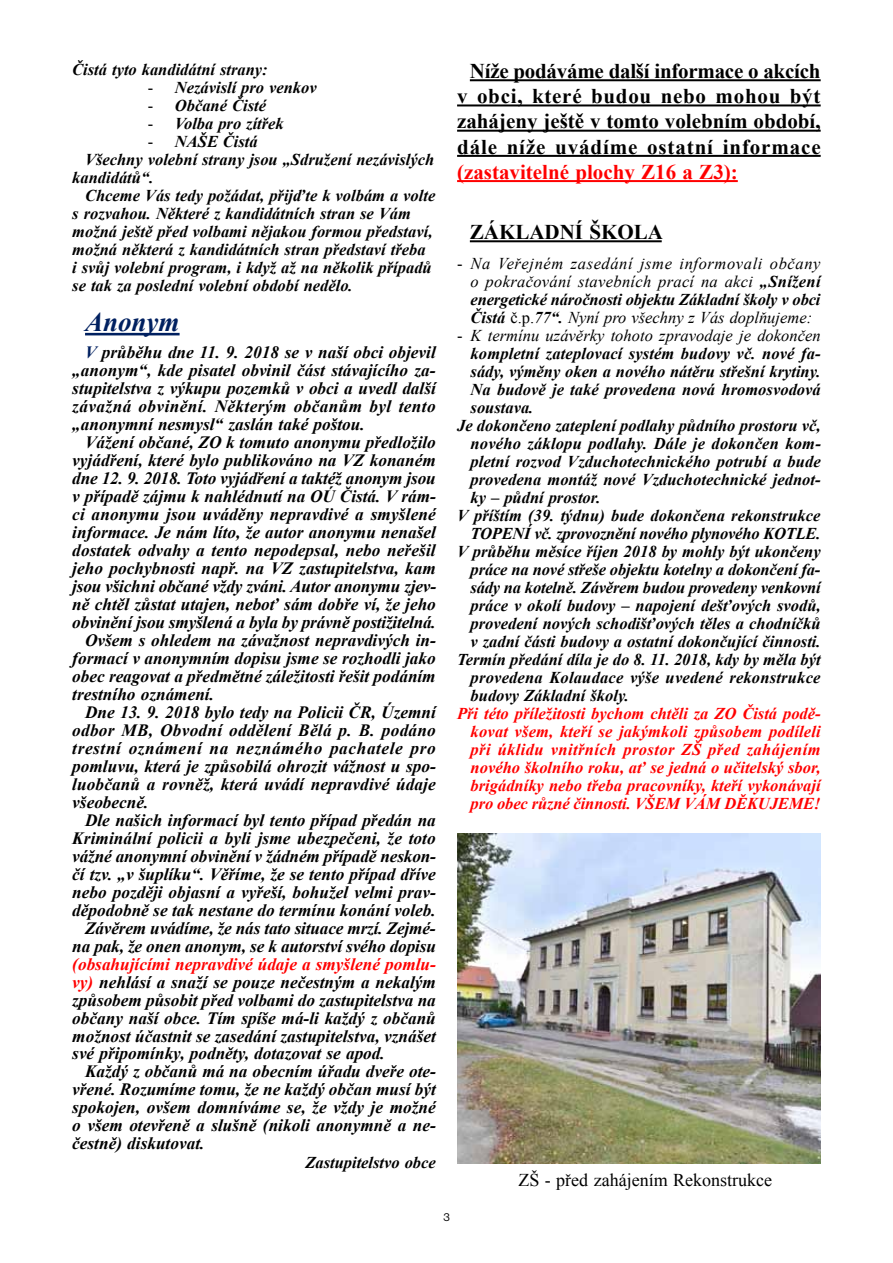
<style>
.page{position:relative;width:893px;height:1263px;background:#fff}
.page>*{position:absolute;margin:0;border:0;box-sizing:border-box;transform-origin:0 0}
.t1{font:italic 700 27px "Times New Roman";color:#002060}
.t2{font:700 21px/25.2px "Times New Roman";color:#000;text-align:center}
.t3{font:700 21px "Times New Roman";color:#f00}
.t4{font:18px "Times New Roman";color:#000}
.t5{font:italic 700 17.25px/18px "Times New Roman";color:#000;text-align:justify}
.t6{font:italic 700 17.25px "Times New Roman";letter-spacing:.035em;color:#000}
.t7{font:italic 700 16.5px "Times New Roman";color:#000}
.t8{font:italic 700 16.5px/18px "Times New Roman";letter-spacing:-.005em;color:#f00;text-align:justify}
.t9{font:italic 16.5px/18px "Times New Roman";color:#000;text-align:justify}
.t10{font:12px "Nimbus San DEE";color:#000}
.s1{font-weight:400;font-style:normal}
.s2{color:#002060}
.s3{color:#f00}
.s4{font-style:normal}
.s5{font-weight:700}
</style>
<div class="page">
<hr style="left:85px;top:333px;width:95px;height:2px;background:#002060">
<hr style="left:470px;top:79px;width:351px;height:2px;background:#000">
<hr style="left:457px;top:104px;width:364px;height:2px;background:#000">
<hr style="left:457px;top:130px;width:364px;height:2px;background:#000">
<hr style="left:457px;top:155px;width:364px;height:2px;background:#000">
<hr style="left:457px;top:180px;width:281px;height:2px;background:#f00">
<hr style="left:470px;top:240px;width:192px;height:2px;background:#000">
<img style="left:457px;top:833px;width:364px;height:330px">
<p class="t7" style="left:72px;top:58px;width:197px">Čistá tyto kandidátní strany:</p>
<p class="t7" style="left:148px;top:76px;width:170px"><span class="s1">-</span> Nezávislí pro venkov</p>
<p class="t7" style="left:148px;top:94px;width:120px"><span class="s1">-</span> Občané Čisté</p>
<p class="t7" style="left:148px;top:112px;width:137px"><span class="s1">-</span> Volba pro zítřek</p>
<p class="t7" style="left:148px;top:130px;width:111px"><span class="s1">-</span> NAŠE Čistá</p>
<p class="t7" style="left:85px;top:148px;width:351px">Všechny volební strany jsou „Sdružení nezávislých</p>
<p class="t7" style="left:72px;top:166px;width:83px">kandidátů“.</p>
<p class="t7" style="left:85px;top:184px;width:352px">Chceme Vás tedy požádat, přijďte k volbám a volte</p>
<p class="t7" style="left:72px;top:202px;width:340px">s rozvahou. Některé z kandidátních stran se Vám</p>
<p class="t7" style="left:72px;top:220px;width:362px">možná ještě před volbami nějakou formou představí,</p>
<p class="t7" style="left:72px;top:238px;width:355px">možná některá z kandidátních stran představí třeba</p>
<p class="t7" style="left:72px;top:256px;width:361px">i svůj volební program, i když až na několik případů</p>
<p class="t7" style="left:72px;top:274px;width:282px">se tak za poslední volební období nedělo.</p>
<h1 class="t1" style="left:85px;top:303px;width:96px">Anonym</h1>
<p class="t5" style="left:72px;top:342px;width:365px;text-indent:13px"><span class="s2">V</span> průběhu dne 11. 9. 2018 se v naší obci objevil „anonym“, kde pisatel obvinil část stávajícího za&shy;stupitelstva z výkupu pozemků v obci a uvedl další závažná obvinění. Některým občanům byl tento „anonymní nesmysl“ zaslán také poštou.</p>
<p class="t5" style="left:85px;top:432px;width:352px">Vážení občané, ZO k tomuto anonymu předložilo</p>
<p class="t5" style="left:72px;top:450px;width:365px">vyjádření, které bylo publikováno na VZ konaném</p>
<p class="t5" style="left:72px;top:468px;width:365px">dne 12. 9. 2018. Toto vyjádření a taktéž anonym jsou</p>
<p class="t5" style="left:72px;top:486px;width:365px">v případě zájmu k nahlédnutí na OÚ Čistá. V rám-</p>
<p class="t5" style="left:72px;top:504px;width:365px">ci anonymu jsou uváděny nepravdivé a smyšlené</p>
<p class="t5" style="left:72px;top:522px;width:365px">informace. Je nám líto, že autor anonymu nenašel</p>
<p class="t5" style="left:72px;top:540px;width:365px">dostatek odvahy a tento nepodepsal, nebo neřešil</p>
<p class="t5" style="left:72px;top:558px;width:365px">jeho pochybnosti např. na VZ zastupitelstva, kam</p>
<p class="t5" style="left:72px;top:576px;width:365px">jsou všichni občané vždy zváni. Autor anonymu zjev-</p>
<p class="t5" style="left:72px;top:594px;width:365px">ně chtěl zůstat utajen, neboť sám dobře ví, že jeho</p>
<p class="t5" style="left:72px;top:612px;width:365px">obvinění jsou smyšlená a byla by právně postižitelná.</p>
<p class="t5" style="left:85px;top:630px;width:352px">Ovšem s ohledem na závažnost nepravdivých in-</p>
<p class="t5" style="left:72px;top:648px;width:365px">formací v anonymním dopisu jsme se rozhodli jako</p>
<p class="t5" style="left:72px;top:666px;width:365px">obec reagovat a předmětné záležitosti řešit podáním</p>
<p class="t5" style="left:72px;top:684px;width:143px">trestního oznámení.</p>
<p class="t5" style="left:85px;top:702px;width:352px">Dne 13. 9. 2018 bylo tedy na Policii ČR, Územní</p>
<p class="t5" style="left:72px;top:720px;width:365px">odbor MB, Obvodní oddělení Bělá p. B. podáno</p>
<p class="t6" style="left:72px;top:736px;width:365px">trestní oznámení na neznámého pachatele pro</p>
<p class="t5" style="left:72px;top:756px;width:365px">pomluvu, která je způsobilá ohrozit vážnost u spo-</p>
<p class="t5" style="left:72px;top:774px;width:365px">luobčanů a rovněž, která uvádí nepravdivé údaje</p>
<p class="t5" style="left:72px;top:792px;width:78px">všeobecně.</p>
<p class="t5" style="left:85px;top:810px;width:352px">Dle našich informací byl tento případ předán na</p>
<p class="t5" style="left:72px;top:828px;width:365px">Kriminální policii a byli jsme ubezpečeni, že toto</p>
<p class="t5" style="left:72px;top:846px;width:365px">vážné anonymní obvinění v žádném případě neskon-</p>
<p class="t5" style="left:72px;top:864px;width:365px">čí tzv. „v šuplíku“. Věříme, že se tento případ dříve</p>
<p class="t5" style="left:72px;top:882px;width:365px">nebo později objasní a vyřeší, bohužel velmi prav-</p>
<p class="t5" style="left:72px;top:900px;width:365px">děpodobně se tak nestane do termínu konání voleb.</p>
<p class="t5" style="left:85px;top:918px;width:352px">Závěrem uvádíme, že nás tato situace mrzí. Zejmé-</p>
<p class="t5" style="left:72px;top:936px;width:365px">na pak, že onen anonym, se k autorství svého dopisu</p>
<p class="t5" style="left:72px;top:954px;width:365px"><span class="s3">(obsahujícími nepravdivé údaje a smyšlené pomlu&shy;vy)</span> nehlásí a snaží se pouze nečestným a nekalým způsobem působit před volbami do zastupitelstva na občany naší obce. Tím spíše má-li každý z občanů možnost účastnit se zasedání zastupitelstva, vznášet své připomínky, podněty, dotazovat se apod.</p>
<p class="t5" style="left:72px;top:1062px;width:365px;text-indent:13px">Každý z občanů má na obecním úřadu dveře ote&shy;vřené. Rozumíme tomu, že ne každý občan musí být spokojen, ovšem domníváme se, že vždy je možné o všem otevřeně a slušně (nikoli anonymně a ne&shy;čestně) diskutovat.</p>
<p class="t7" style="left:305px;top:1151px;width:132px">Zastupitelstvo obce</p>
<p class="t2" style="left:457px;top:58px;width:365px">Níže podáváme další informace o akcích v obci, které budou nebo mohou být zahájeny ještě v tomto volebním období, dále níže uvádíme ostatní informace</p>
<p class="t3" style="left:457px;top:157px;width:282px">(zastavitelné plochy Z16 a Z3):</p>
<p class="t2" style="left:470px;top:219px;width:195px">ZÁKLADNÍ ŠKOLA</p>
<p class="t9" style="left:471px;top:254px;width:352px;text-indent:-13px"><span class="s4">-</span> Na Veřejném zasedání jsme informovali občany o pokračování stavebních prací na akci <span class="s5">„Snížení energetické náročnosti objektu Základní školy v obci Čistá</span> <span class="s4">č.p.</span><span class="s5">77“.</span> Nyní pro všechny z Vás doplňujeme:</p>
<p class="t9" style="left:457px;top:326px;width:365px"><span class="s4">-</span> K termínu uzávěrky tohoto zpravodaje je dokončen</p>
<p class="t7" style="left:471px;top:342px;width:351px">kompletní zateplovací systém budovy vč. nové fa-</p>
<p class="t7" style="left:471px;top:360px;width:352px">sády, výměny oken a nového nátěru střešní krytiny.</p>
<p class="t7" style="left:471px;top:378px;width:352px">Na budově je také provedena nová hromosvodová</p>
<p class="t7" style="left:471px;top:396px;width:64px">soustava.</p>
<p class="t7" style="left:457px;top:414px;width:365px">Je dokončeno zateplení podlahy půdního prostoru vč,</p>
<p class="t7" style="left:471px;top:432px;width:352px">nového záklopu podlahy. Dále je dokončen kom-</p>
<p class="t7" style="left:471px;top:450px;width:352px">pletní rozvod Vzduchotechnického potrubí a bude</p>
<p class="t7" style="left:471px;top:468px;width:351px">provedena montáž nové Vzduchotechnické jednot-</p>
<p class="t7" style="left:471px;top:486px;width:131px">ky – půdní prostor.</p>
<p class="t7" style="left:457px;top:504px;width:365px">V příštím (39. týdnu) bude dokončena rekonstrukce</p>
<p class="t7" style="left:471px;top:522px;width:351px">TOPENÍ vč. zprovoznění nového plynového KOTLE.</p>
<p class="t7" style="left:457px;top:540px;width:365px">V průběhu měsíce říjen 2018 by mohly být ukončeny</p>
<p class="t7" style="left:471px;top:558px;width:351px">práce na nové střeše objektu kotelny a dokončení fa-</p>
<p class="t7" style="left:471px;top:576px;width:352px">sády na kotelně. Závěrem budou provedeny venkovní</p>
<p class="t7" style="left:471px;top:594px;width:352px">práce v okolí budovy – napojení dešťových svodů,</p>
<p class="t7" style="left:471px;top:612px;width:352px">provedení nových schodišťových těles a chodníčků</p>
<p class="t7" style="left:471px;top:630px;width:352px">v zadní části budovy a ostatní dokončující činnosti.</p>
<p class="t7" style="left:457px;top:648px;width:365px">Termín předání díla je do 8. 11. 2018, kdy by měla být</p>
<p class="t7" style="left:471px;top:666px;width:351px">provedena Kolaudace výše uvedené rekonstrukce</p>
<p class="t7" style="left:471px;top:684px;width:160px">budovy Základní školy.</p>
<p class="t8" style="left:471px;top:704px;width:352px;text-indent:-13px">Při této příležitosti bychom chtěli za ZO Čistá podě&shy;kovat všem, kteří se jakýmkoli způsobem podíleli při úklidu vnitřních prostor ZŠ před zahájením nového školního roku, ať se jedná o učitelský sbor, brigádníky nebo třeba pracovníky, kteří vykonávají pro obec různé činnosti. VŠEM VÁM DĚKUJEME!</p>
<p class="t4" style="left:518px;top:1167px;width:255px">ZŠ - před zahájením Rekonstrukce</p>
<p class="t10" style="left:443px;top:1210px;width:8px">3</p>
</div>
